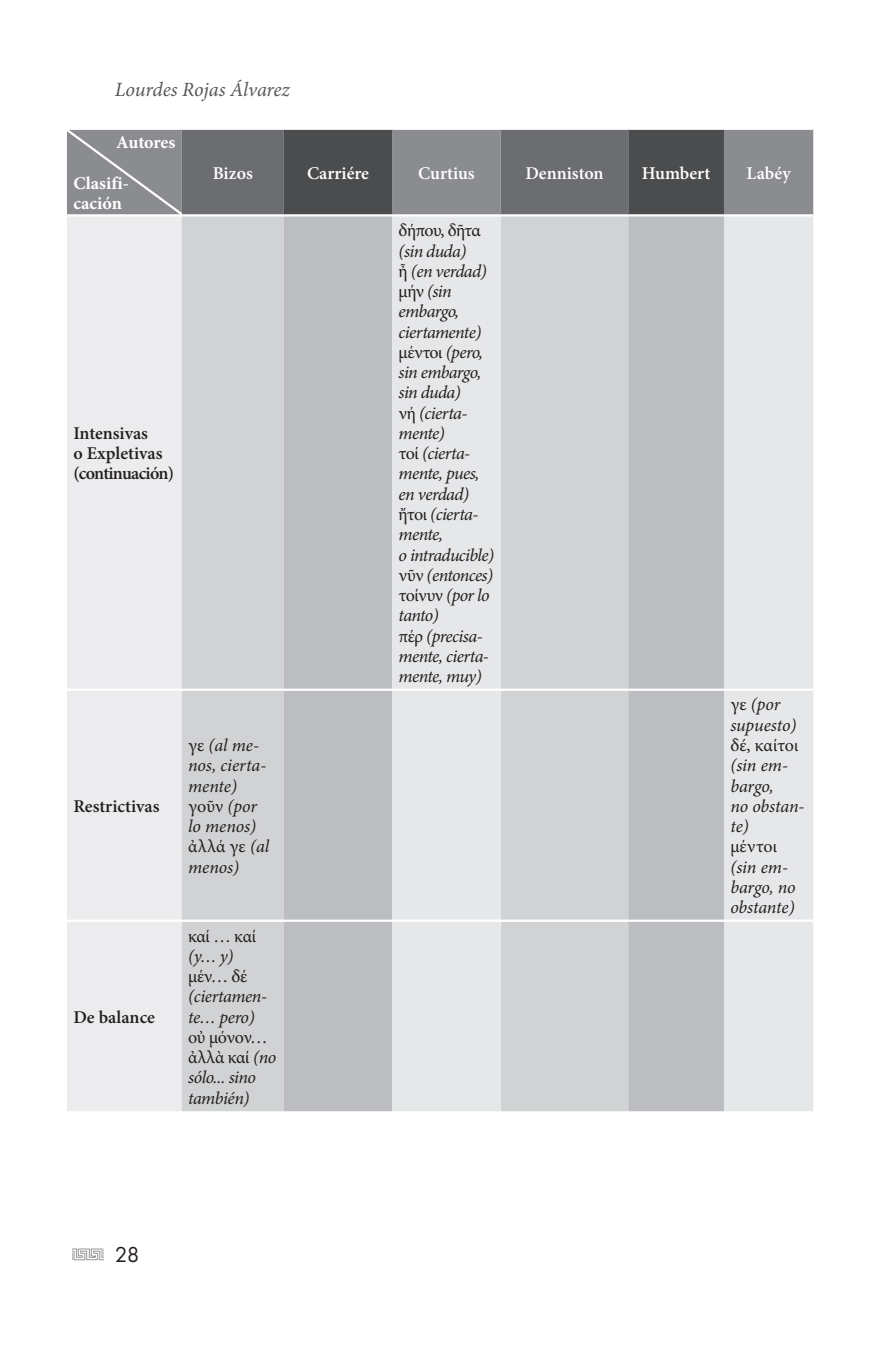
<style>
.page{position:relative;width:893px;height:1372px;background:#fff}
.page>*{position:absolute;margin:0;border:0;box-sizing:border-box;transform-origin:0 0}
.t1{font:22.5px "Futura PT";color:#231f20}
.t2{font:italic 20.25px "Minion Pro";letter-spacing:-.01em;color:#57585a}
._04_Tablas_txt_gener{font:italic 18px/20.2px "Minion Pro";letter-spacing:-.03em;color:#231f20}
._04_Tablas_txt_gener-2{font:italic 18px/20.2px "Minion Pro";letter-spacing:-.005em;color:#231f20}
._04_Tablas_txt_gener-3{font:italic 18px/20.2px "Minion Pro";letter-spacing:-.01em;color:#231f20}
._04_Tablas_txt_gener-4{font:600 18px "Minion Pro";color:#231f20}
._04_Tablas_Cabezas{font:600 18px "Minion Pro";color:#fff}
._04_Tablas_txt_gener-5{font:18px/20.2px "Minion Pro";letter-spacing:-.03em;color:#231f20}
._04_Tablas_Cabezas-2{font:700 18px "Minion Pro";color:#fff}
._04_Tablas_txt_gener-6{font:600 18px "Minion Pro";letter-spacing:-.04em;color:#231f20}
.s1{font-style:normal}
.s2{font-style:italic}
</style>
<div class="page">
<svg style="left:73px;top:1248px;width:31px;height:12px"></svg>
<div style="left:724px;top:130px;width:89px;height:84px;background:#8a8c8f"></div>
<div style="left:67px;top:216px;width:115px;height:895px;background:#ececee"></div>
<div style="left:182px;top:216px;width:102px;height:895px;background:#d1d2d4"></div>
<div style="left:284px;top:216px;width:108px;height:895px;background:#bcbdc0"></div>
<svg style="left:392px;top:216px;width:421px;height:895px;background:#d6d7d9"></svg>
<hr style="left:67px;top:688px;width:115px;height:2px;background:#fff">
<hr style="left:182px;top:688px;width:102px;height:2px;background:#fff">
<hr style="left:284px;top:688px;width:108px;height:2px;background:#fff">
<hr style="left:392px;top:688px;width:109px;height:2px;background:#fff">
<hr style="left:501px;top:688px;width:127px;height:2px;background:#fff">
<hr style="left:628px;top:688px;width:96px;height:2px;background:#fff">
<hr style="left:724px;top:688px;width:89px;height:2px;background:#fff">
<hr style="left:67px;top:919px;width:115px;height:2px;background:#fff">
<hr style="left:182px;top:919px;width:102px;height:2px;background:#fff">
<hr style="left:284px;top:919px;width:108px;height:2px;background:#fff">
<hr style="left:392px;top:919px;width:109px;height:2px;background:#fff">
<hr style="left:501px;top:919px;width:127px;height:2px;background:#fff">
<hr style="left:628px;top:919px;width:96px;height:2px;background:#fff">
<hr style="left:724px;top:919px;width:89px;height:2px;background:#fff">
<svg style="left:67px;top:129px;width:657px;height:86px;background:#6f7073"></svg>
<p class="t2" style="left:115px;top:75px;width:177px">Lourdes Rojas Álvarez</p>
<p class="_04_Tablas_Cabezas-2" style="left:116px;top:130px;width:61px">Autores</p>
<p class="_04_Tablas_Cabezas-2" style="left:73px;top:170px;width:57px">Clasifi-</p>
<p class="_04_Tablas_Cabezas-2" style="left:73px;top:190px;width:50px">cación</p>
<p class="_04_Tablas_txt_gener-4" style="left:73px;top:421px;width:76px">Intensivas</p>
<p class="_04_Tablas_txt_gener-4" style="left:73px;top:441px;width:91px">o Expletivas</p>
<p class="_04_Tablas_txt_gener-6" style="left:73px;top:461px;width:102px">(continuación)</p>
<p class="_04_Tablas_txt_gener-4" style="left:73px;top:793px;width:88px">Restrictivas</p>
<p class="_04_Tablas_txt_gener-4" style="left:73px;top:1004px;width:83px">De balance</p>
<p class="_04_Tablas_Cabezas" style="left:213px;top:160px;width:42px">Bizos</p>
<p class="_04_Tablas_Cabezas" style="left:307px;top:160px;width:64px">Carriére</p>
<p class="_04_Tablas_Cabezas" style="left:418px;top:160px;width:58px">Curtius</p>
<p class="_04_Tablas_Cabezas" style="left:525px;top:160px;width:80px">Denniston</p>
<p class="_04_Tablas_Cabezas" style="left:642px;top:160px;width:70px">Humbert</p>
<p class="_04_Tablas_Cabezas" style="left:746px;top:160px;width:46px">Labéy</p>
<p class="_04_Tablas_txt_gener-2" style="left:188px;top:735px;width:80px"><span class="s1">γε</span> (al me&shy;nos, cierta&shy;mente)</p>
<p class="_04_Tablas_txt_gener-2" style="left:188px;top:795px;width:83px"><span class="s1">γοῦν</span> (por lo menos) <span class="s1">ἀλλά γε</span> (al menos)</p>
<p class="_04_Tablas_txt_gener-5" style="left:188px;top:925px;width:70px">καί … καί <span class="s2">(y… y)</span></p>
<p class="_04_Tablas_txt_gener" style="left:188px;top:966px;width:81px"><span class="s1">μέν… δέ </span>(ciertamen&shy;te… pero)</p>
<p class="_04_Tablas_txt_gener" style="left:188px;top:1026px;width:90px"><span class="s1">οὐ μόνον… ἀλλὰ καί</span> (no sólo... sino también)</p>
<p class="_04_Tablas_txt_gener-5" style="left:399px;top:220px;width:84px">δήπου, δῆτα <span class="s2">(sin duda)</span></p>
<p class="_04_Tablas_txt_gener" style="left:399px;top:261px;width:90px"><span class="s1">ἦ</span> (en verdad)</p>
<p class="_04_Tablas_txt_gener" style="left:399px;top:281px;width:84px"><span class="s1">μήν</span> (sin embargo, ciertamente)</p>
<p class="_04_Tablas_txt_gener" style="left:399px;top:342px;width:86px;text-align:justify"><span class="s1">μέντοι</span> (pero, sin embargo, sin duda)</p>
<p class="_04_Tablas_txt_gener" style="left:399px;top:403px;width:70px"><span class="s1">νή</span> (cierta&shy;mente)</p>
<p class="_04_Tablas_txt_gener" style="left:399px;top:443px;width:82px"><span class="s1">τοί</span> (cierta&shy;mente, pues, en verdad)</p>
<p class="_04_Tablas_txt_gener" style="left:399px;top:504px;width:81px"><span class="s1">ἤτοι</span> (cierta&shy;mente,</p>
<p class="_04_Tablas_txt_gener" style="left:399px;top:544px;width:97px">o intraducible)</p>
<p class="_04_Tablas_txt_gener" style="left:399px;top:565px;width:96px"><span class="s1">νῦν</span> (entonces)</p>
<p class="_04_Tablas_txt_gener" style="left:399px;top:585px;width:92px"><span class="s1">τοίνυν</span> (por lo tanto)</p>
<p class="_04_Tablas_txt_gener" style="left:399px;top:625px;width:92px"><span class="s1">πέρ</span> (precisa&shy;mente, cierta&shy;mente, muy)</p>
<p class="_04_Tablas_txt_gener-3" style="left:730px;top:694px;width:68px"><span class="s1">γε</span> (por supuesto)</p>
<p class="_04_Tablas_txt_gener-2" style="left:730px;top:735px;width:70px"><span class="s1">δέ, καίτοι </span>(sin em&shy;bargo,</p>
<p class="_04_Tablas_txt_gener-3" style="left:730px;top:795px;width:76px">no obstan&shy;te)</p>
<p class="_04_Tablas_txt_gener-3" style="left:730px;top:836px;width:67px"><span class="s1">μέντοι </span>(sin em&shy;bargo, no obstante)</p>
<p class="t1" style="left:115px;top:1241px;width:26px">28</p>
</div>
